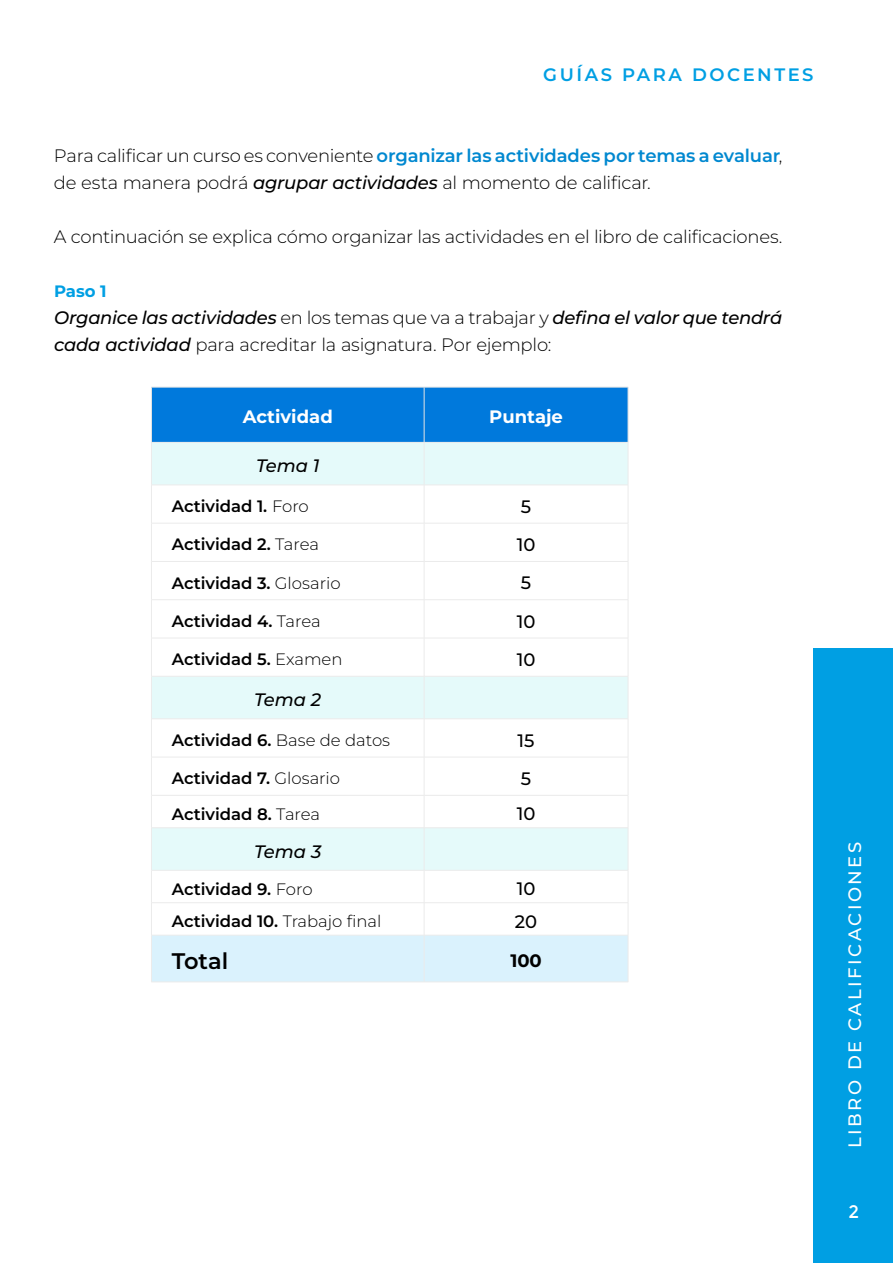
<style>
.page{position:relative;width:893px;height:1263px;background:#fff}
.page>*{position:absolute;margin:0;border:0;box-sizing:border-box;transform-origin:0 0}
.t1{font:600 22.5px "Montserrat";color:#000}
.t2{font:300 18px/27px "Montserrat";letter-spacing:-.015em;color:#000}
.t3{font:500 18px "Montserrat";letter-spacing:.14em;color:#fff}
.t4{font:600 18px "Montserrat";letter-spacing:.14em;color:#009fe3}
.t5{font:500 18px "Montserrat";color:#000}
.t6{font:700 18px "Montserrat";color:#fff}
.t7{font:italic 500 18px "Montserrat";color:#000}
.t8{font:700 18px "Montserrat";color:#000}
.t9{font:18px "Montserrat";color:#fff}
.t10{font:600 16.5px "Montserrat";color:#000}
.t11{font:700 16.5px "Montserrat";color:#009fe3}
.s1{font-weight:600;color:#0088d0}
.s2{font-weight:500;font-style:italic}
.s3{font-weight:300}
</style>
<div class="page">
<div style="left:814px;top:648px;width:79px;height:615px;background:#009fe3"></div>
<div style="left:152px;top:388px;width:476px;height:54px;background:#0079dc"></div>
<svg style="left:152px;top:443px;width:476px;height:427px"></svg>
<div style="left:152px;top:936px;width:476px;height:46px;background:#daf2fd"></div>
<hr style="left:151px;top:387px;width:273px;height:1px;background:#e4e4e4">
<hr style="left:151px;top:387px;width:1px;height:55px;background:#e4e4e4">
<hr style="left:424px;top:387px;width:204px;height:1px;background:#e4e4e4">
<hr style="left:424px;top:387px;width:1px;height:55px;background:#e4e4e4">
<hr style="left:628px;top:387px;width:1px;height:55px;background:#e4e4e4">
<hr style="left:151px;top:442px;width:273px;height:1px;background:#ebebeb">
<hr style="left:151px;top:443px;width:1px;height:42px;background:#ebebeb">
<hr style="left:424px;top:442px;width:204px;height:1px;background:#ebebeb">
<hr style="left:424px;top:443px;width:1px;height:42px;background:#ebebeb">
<hr style="left:628px;top:443px;width:1px;height:42px;background:#ebebeb">
<hr style="left:151px;top:485px;width:273px;height:1px;background:#ebebeb">
<hr style="left:151px;top:485px;width:1px;height:38px;background:#ebebeb">
<hr style="left:424px;top:485px;width:204px;height:1px;background:#ebebeb">
<hr style="left:424px;top:485px;width:1px;height:38px;background:#ebebeb">
<hr style="left:628px;top:485px;width:1px;height:38px;background:#ebebeb">
<hr style="left:151px;top:523px;width:273px;height:1px;background:#ebebeb">
<hr style="left:151px;top:523px;width:1px;height:38px;background:#ebebeb">
<hr style="left:424px;top:523px;width:204px;height:1px;background:#ebebeb">
<hr style="left:424px;top:523px;width:1px;height:38px;background:#ebebeb">
<hr style="left:628px;top:523px;width:1px;height:38px;background:#ebebeb">
<hr style="left:151px;top:561px;width:273px;height:1px;background:#ebebeb">
<hr style="left:151px;top:562px;width:1px;height:37px;background:#ebebeb">
<hr style="left:424px;top:561px;width:204px;height:1px;background:#ebebeb">
<hr style="left:424px;top:562px;width:1px;height:37px;background:#ebebeb">
<hr style="left:628px;top:562px;width:1px;height:37px;background:#ebebeb">
<hr style="left:151px;top:599px;width:273px;height:1px;background:#ebebeb">
<hr style="left:151px;top:600px;width:1px;height:38px;background:#ebebeb">
<hr style="left:424px;top:599px;width:204px;height:1px;background:#ebebeb">
<hr style="left:424px;top:600px;width:1px;height:38px;background:#ebebeb">
<hr style="left:628px;top:600px;width:1px;height:38px;background:#ebebeb">
<hr style="left:151px;top:638px;width:273px;height:1px;background:#ebebeb">
<hr style="left:151px;top:638px;width:1px;height:38px;background:#ebebeb">
<hr style="left:424px;top:638px;width:204px;height:1px;background:#ebebeb">
<hr style="left:424px;top:638px;width:1px;height:38px;background:#ebebeb">
<hr style="left:628px;top:638px;width:1px;height:38px;background:#ebebeb">
<hr style="left:151px;top:676px;width:273px;height:1px;background:#ebebeb">
<hr style="left:151px;top:676px;width:1px;height:43px;background:#ebebeb">
<hr style="left:424px;top:676px;width:204px;height:1px;background:#ebebeb">
<hr style="left:424px;top:676px;width:1px;height:43px;background:#ebebeb">
<hr style="left:628px;top:676px;width:1px;height:43px;background:#ebebeb">
<hr style="left:151px;top:718px;width:273px;height:1px;background:#ebebeb">
<hr style="left:151px;top:719px;width:1px;height:38px;background:#ebebeb">
<hr style="left:424px;top:718px;width:204px;height:1px;background:#ebebeb">
<hr style="left:424px;top:719px;width:1px;height:38px;background:#ebebeb">
<hr style="left:628px;top:719px;width:1px;height:38px;background:#ebebeb">
<hr style="left:151px;top:757px;width:273px;height:1px;background:#ebebeb">
<hr style="left:151px;top:757px;width:1px;height:38px;background:#ebebeb">
<hr style="left:424px;top:757px;width:204px;height:1px;background:#ebebeb">
<hr style="left:424px;top:757px;width:1px;height:38px;background:#ebebeb">
<hr style="left:628px;top:757px;width:1px;height:38px;background:#ebebeb">
<hr style="left:151px;top:795px;width:273px;height:1px;background:#ebebeb">
<hr style="left:151px;top:795px;width:1px;height:32px;background:#ebebeb">
<hr style="left:424px;top:795px;width:204px;height:1px;background:#ebebeb">
<hr style="left:424px;top:795px;width:1px;height:32px;background:#ebebeb">
<hr style="left:628px;top:795px;width:1px;height:32px;background:#ebebeb">
<hr style="left:151px;top:827px;width:273px;height:1px;background:#ebebeb">
<hr style="left:151px;top:828px;width:1px;height:42px;background:#ebebeb">
<hr style="left:424px;top:827px;width:204px;height:1px;background:#ebebeb">
<hr style="left:424px;top:828px;width:1px;height:42px;background:#ebebeb">
<hr style="left:628px;top:828px;width:1px;height:42px;background:#ebebeb">
<hr style="left:151px;top:870px;width:273px;height:1px;background:#ebebeb">
<hr style="left:151px;top:870px;width:1px;height:32px;background:#ebebeb">
<hr style="left:424px;top:870px;width:204px;height:1px;background:#ebebeb">
<hr style="left:424px;top:870px;width:1px;height:32px;background:#ebebeb">
<hr style="left:628px;top:870px;width:1px;height:32px;background:#ebebeb">
<hr style="left:151px;top:902px;width:273px;height:1px;background:#ebebeb">
<hr style="left:151px;top:903px;width:1px;height:32px;background:#ebebeb">
<hr style="left:424px;top:902px;width:204px;height:1px;background:#ebebeb">
<hr style="left:424px;top:903px;width:1px;height:32px;background:#ebebeb">
<hr style="left:628px;top:903px;width:1px;height:32px;background:#ebebeb">
<hr style="left:151px;top:935px;width:273px;height:1px;background:#ebebeb">
<hr style="left:151px;top:935px;width:1px;height:47px;background:#ebebeb">
<hr style="left:424px;top:935px;width:204px;height:1px;background:#ebebeb">
<hr style="left:424px;top:935px;width:1px;height:47px;background:#ebebeb">
<hr style="left:628px;top:935px;width:1px;height:47px;background:#ebebeb">
<hr style="left:151px;top:982px;width:273px;height:1px;background:#ebebeb">
<hr style="left:424px;top:982px;width:204px;height:1px;background:#ebebeb">
<p class="t4" style="left:543px;top:62px;width:272px">GUÍAS PARA DOCENTES</p>
<p class="t2" style="left:54px;top:142px;width:730px">Para calificar un curso es conveniente <span class="s1">organizar las actividades por temas a evaluar</span>, de esta manera podrá <span class="s2">agrupar actividades</span> al momento de calificar.</p>
<p class="t2" style="left:54px;top:223px;width:730px">A continuación se explica cómo organizar las actividades en el libro de calificaciones.</p>
<p class="t11" style="left:54px;top:279px;width:54px">Paso 1</p>
<p class="t2" style="left:54px;top:304px;width:730px"><span class="s2">Organice las actividades</span> en los temas que va a trabajar y <span class="s2">defina el valor que tendrá cada actividad</span> para acreditar la asignatura. Por ejemplo:</p>
<p class="t6" style="left:243px;top:404px;width:91px">Actividad</p>
<p class="t6" style="left:489px;top:404px;width:75px">Puntaje</p>
<p class="t7" style="left:256px;top:453px;width:65px">Tema 1</p>
<p class="t10" style="left:172px;top:494px;width:139px">Actividad 1. <span class="s3">Foro</span></p>
<p class="t5" style="left:521px;top:494px;width:12px">5</p>
<p class="t10" style="left:172px;top:533px;width:149px">Actividad 2. <span class="s3">Tarea</span></p>
<p class="t5" style="left:517px;top:532px;width:20px">10</p>
<p class="t10" style="left:172px;top:571px;width:170px">Actividad 3. <span class="s3">Glosario</span></p>
<p class="t5" style="left:521px;top:570px;width:12px">5</p>
<p class="t10" style="left:172px;top:609px;width:151px">Actividad 4. <span class="s3">Tarea</span></p>
<p class="t5" style="left:517px;top:609px;width:20px">10</p>
<p class="t10" style="left:172px;top:647px;width:172px">Actividad 5. <span class="s3">Examen</span></p>
<p class="t5" style="left:517px;top:647px;width:20px">10</p>
<p class="t7" style="left:254px;top:687px;width:69px">Tema 2</p>
<p class="t10" style="left:172px;top:728px;width:220px">Actividad 6. <span class="s3">Base de datos</span></p>
<p class="t5" style="left:518px;top:728px;width:18px">15</p>
<p class="t10" style="left:172px;top:767px;width:170px">Actividad 7. <span class="s3">Glosario</span></p>
<p class="t5" style="left:521px;top:766px;width:12px">5</p>
<p class="t10" style="left:172px;top:802px;width:150px">Actividad 8. <span class="s3">Tarea</span></p>
<p class="t5" style="left:517px;top:801px;width:20px">10</p>
<p class="t7" style="left:254px;top:839px;width:69px">Tema 3</p>
<p class="t10" style="left:172px;top:877px;width:142px">Actividad 9. <span class="s3">Foro</span></p>
<p class="t5" style="left:517px;top:876px;width:20px">10</p>
<p class="t10" style="left:172px;top:909px;width:211px">Actividad 10. <span class="s3">Trabajo final</span></p>
<p class="t5" style="left:515px;top:909px;width:24px">20</p>
<p class="t1" style="left:172px;top:945px;width:58px">Total</p>
<p class="t8" style="left:510px;top:948px;width:33px">100</p>
<p class="t3" style="left:842px;top:1148px;width:308px;rotate:-90deg">LIBRO DE CALIFICACIONES</p>
<p class="t9" style="left:849px;top:1201px;width:12px">2</p>
</div>
